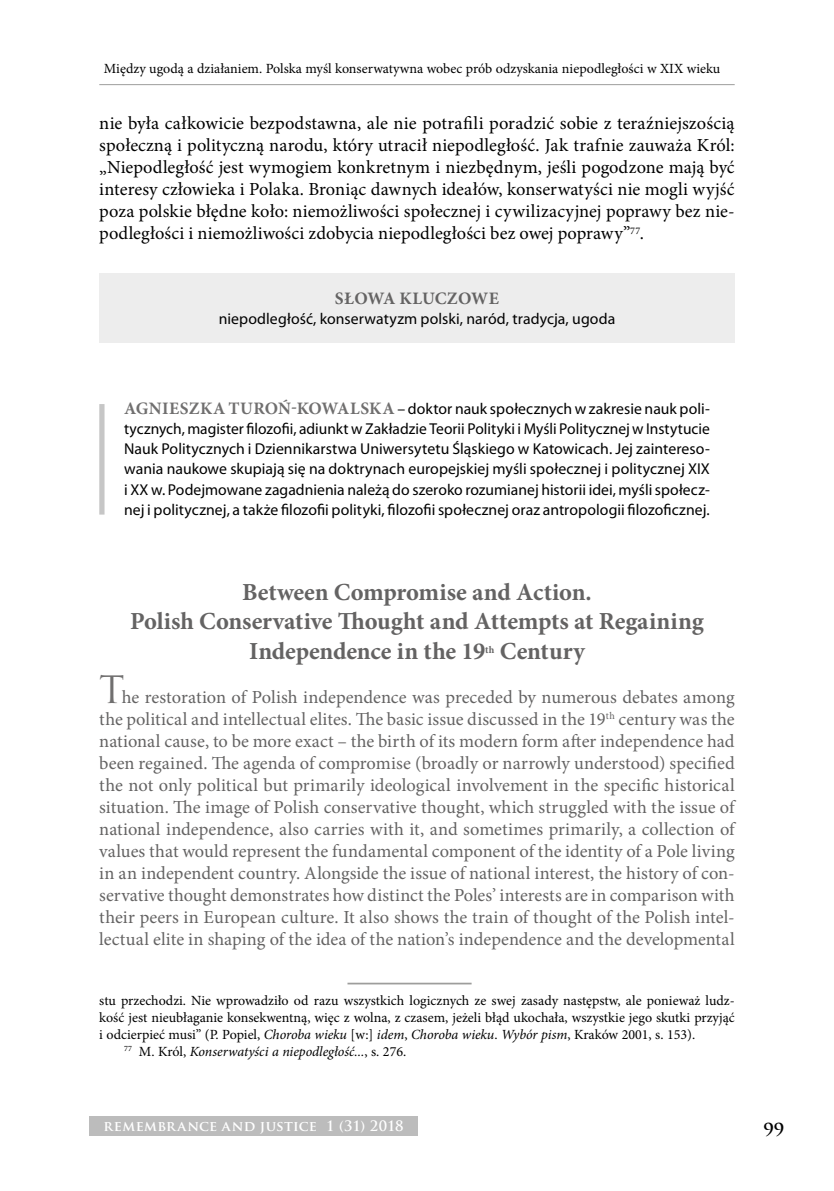
<style>
.page{position:relative;width:834px;height:1191px;background:#fff}
.page>*{position:absolute;margin:0;border:0;box-sizing:border-box;transform-origin:0 0}
.t1{font:700 24.5px "Minion Pro";letter-spacing:-.005em;color:#646363}
.t2{font:18.38px/22.1px "Minion Pro";color:#646363;text-align:justify}
.t3{font:18.38px/22.1px "Minion Pro";letter-spacing:.005em;color:#000;text-align:justify}
.t4{font:700 17.5px "Minion Pro";letter-spacing:.015em;color:#646363}
.t5{font:700 17.5px "Trajan Pro";color:#000}
.t6{font:15.75px/20.1px "Myriad Pro";letter-spacing:.005em;color:#000;text-align:justify}
.t7{font:14px "Minion Pro";color:#000}
.t8{font:italic 14px "Minion Pro";letter-spacing:-.005em;color:#000}
.t9{font:700 14px "Trajan Pro";letter-spacing:.02em;color:#fff}
.t10{font:700 10.15px "Minion Pro";color:#646363}
.s1{font-family:"Minion Pro";font-weight:700;font-size:17.5px;color:#706f6f}
.s2{font-family:"Trajan Pro";font-size:36.75px;color:#706f6f}
.s3{font-style:italic}
.s4{font-style:normal}
</style>
<div class="page">
<hr style="left:99px;top:84px;width:635px;height:1px;background:#9d9d9c">
<div style="left:89px;top:1116px;width:328px;height:20px;background:#bcbcbc"></div>
<div style="left:99px;top:273px;width:635px;height:69px;background:#ededed"></div>
<hr style="left:347px;top:982px;width:124px;height:2px;background:#9d9d9c">
<div style="left:99px;top:404px;width:5px;height:110px;background:#c6c6c6"></div>
<p class="t7" style="left:104px;top:59px;width:617px">Między ugodą a działaniem. Polska myśl konserwatywna wobec prób odzyskania niepodległości w XIX wieku</p>
<p class="t3" style="left:99px;top:112px;width:636px">nie była całkowicie bezpodstawna, ale nie potrafili poradzić sobie z teraźniejszością społeczną i polityczną narodu, który utracił niepodległość. Jak trafnie zauważa Król: „Niepodległość jest wymogiem konkretnym i niezbędnym, jeśli pogodzone mają być interesy człowieka i Polaka. Broniąc dawnych ideałów, konserwatyści nie mogli wyjść poza polskie błędne koło: niemożliwości społecznej i cywilizacyjnej poprawy bez nie&shy;podległości i niemożliwości zdobycia niepodległości bez owej poprawy”<sup>77</sup>.</p>
<p class="t4" style="left:335px;top:286px;width:166px">SŁOWA KLUCZOWE</p>
<p class="t6" style="left:219px;top:308px;width:398px">niepodległość, konserwatyzm polski, naród, tradycja, ugoda</p>
<p class="t6" style="left:124px;top:398px;width:587px"><span class="s1">AGNIESZKA TUROŃ-KOWALSKA</span> – doktor nauk społecznych w zakresie nauk poli&shy;tycznych, magister filozofii, adiunkt w Zakładzie Teorii Polityki i Myśli Politycznej w Instytucie Nauk Politycznych i Dziennikarstwa Uniwersytetu Śląskiego w Katowicach. Jej zaintereso&shy;wania naukowe skupiają się na doktrynach europejskiej myśli społecznej i politycznej XIX i XX w. Podejmowane zagadnienia należą do szeroko rozumianej historii idei, myśli społecz&shy;nej i politycznej, a także filozofii polityki, filozofii społecznej oraz antropologii filozoficznej.</p>
<h1 class="t1" style="left:242px;top:574px;width:351px">Between Compromise and Action.</h1>
<h1 class="t1" style="left:130px;top:604px;width:575px">Polish Conservative Thought and Attempts at Regaining</h1>
<h1 class="t1" style="left:249px;top:633px;width:238px">Independence in the 19</h1>
<p class="t10" style="left:485px;top:642px;width:11px">th</p>
<h1 class="t1" style="left:500px;top:633px;width:86px">Century</h1>
<p class="t2" style="left:99px;top:686px;width:636px"><span class="s2">T</span>he restoration of Polish independence was preceded by numerous debates among the political and intellectual elites. The basic issue discussed in the 19<sup>th</sup> century was the national cause, to be more exact – the birth of its modern form after independence had been regained. The agenda of compromise (broadly or narrowly understood) specified the not only political but primarily ideological involvement in the specific historical situation. The image of Polish conservative thought, which struggled with the issue of national independence, also carries with it, and sometimes primarily, a collection of values that would represent the fundamental component of the identity of a Pole living in an independent country. Alongside the issue of national interest, the history of con&shy;servative thought demonstrates how distinct the Poles’ interests are in comparison with their peers in European culture. It also shows the train of thought of the Polish intel&shy;lectual elite in shaping of the idea of the nation’s independence and the developmental</p>
<p class="t7" style="left:99px;top:991px;width:636px">stu przechodzi. Nie wprowadziło od razu wszystkich logicznych ze swej zasady następstw, ale ponieważ ludz-</p>
<p class="t7" style="left:99px;top:1008px;width:636px">kość jest nieubłaganie konsekwentną, więc z wolna, z czasem, jeżeli błąd ukochała, wszystkie jego skutki przyjąć</p>
<p class="t7" style="left:99px;top:1025px;width:597px">i odcierpieć musi” (P. Popiel, <span class="s3">Choroba wieku</span> [w:] <span class="s3">idem</span>, <span class="s3">Choroba wieku</span>. <span class="s3">Wybór pism</span>, Kraków 2001, s. 153).</p>
<p class="t8" style="left:124px;top:1041px;width:284px"><sup>77</sup> <span class="s4">M. Król,</span> Konserwatyści a niepodległość...<span class="s4">, s. 276.</span></p>
<p class="t9" style="left:103px;top:1117px;width:301px">REMEMBRANCE AND JUSTICE 1 (31) 2018</p>
<p class="t5" style="left:763px;top:1118px;width:22px">99</p>
</div>
